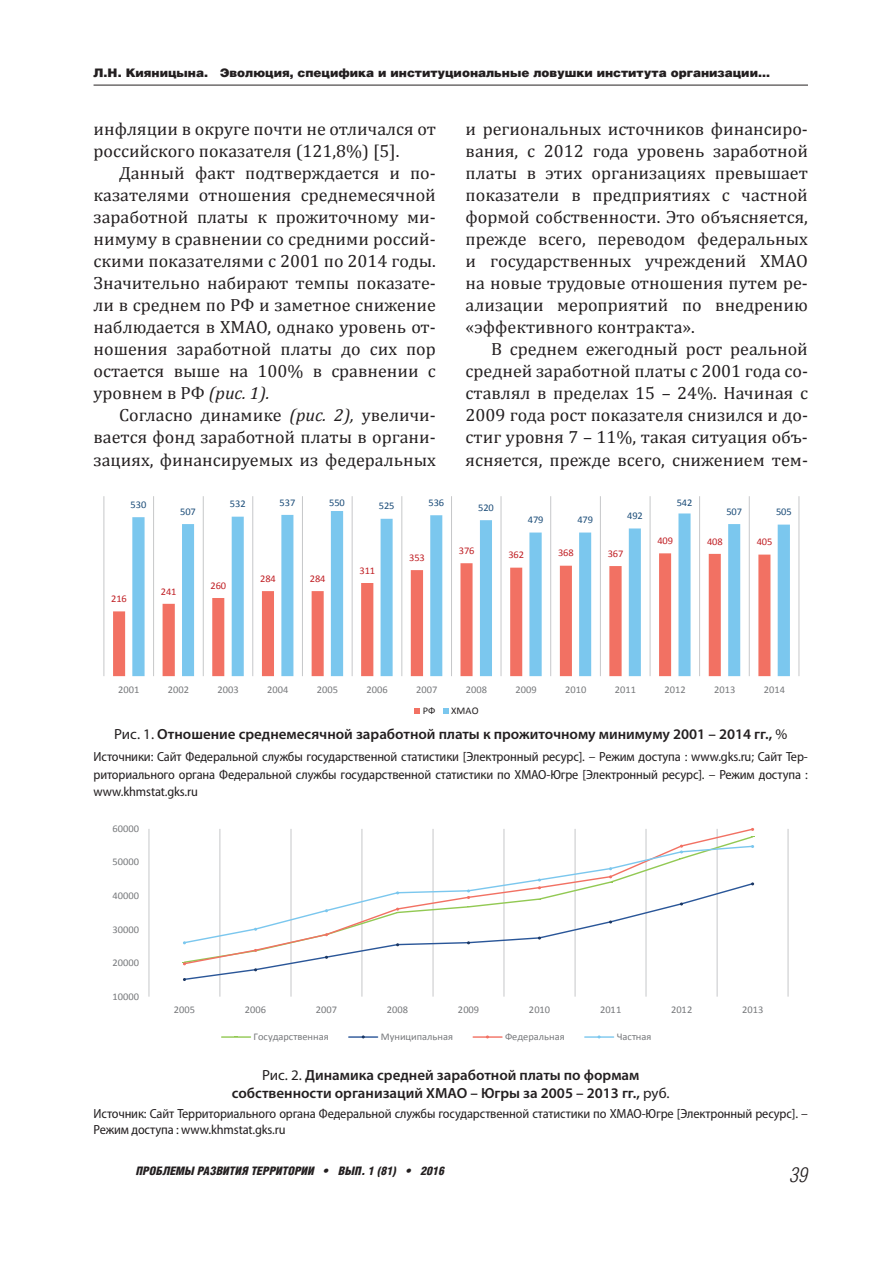
<style>
.page{position:relative;width:893px;height:1263px;background:#fff}
.page>*{position:absolute;margin:0;border:0;box-sizing:border-box;transform-origin:0 0}
.t1{font:italic 300 20.55px "Helios Cond";color:#231f20}
.t2{font:17.7px/22px "Cambria";color:#231f20;text-align:justify}
.t3{font:600 14.7px/17.7px "Myriad Pro";color:#231f20;text-align:center}
.t4{font:semi-condensed 13.2px/17.7px "Myriad Pro";letter-spacing:-.01em;color:#231f20;text-align:justify}
.t5{font:900 11.7px "Helios";color:#231f20}
.t6{font:italic 900 11.7px "Helios Cond";color:#231f20}
.t7{font:10.2px "Calibri";letter-spacing:.005em;color:#76787b}
.t8{font:10.2px "Calibri";letter-spacing:-.005em;color:#c02025}
.t9{font:10.2px "Calibri";letter-spacing:-.005em;color:#1c4d79}
.t10{font:10.2px "Calibri";color:#231f20}
.s1{font-style:italic}
.s2{font-weight:400}
</style>
<div class="page">
<hr style="left:94px;top:85px;width:714px;height:1px;background:#231f20">
<hr style="left:104px;top:496px;width:1px;height:180px;background:#c7c8ca">
<hr style="left:153px;top:496px;width:1px;height:180px;background:#c7c8ca">
<hr style="left:203px;top:496px;width:1px;height:180px;background:#c7c8ca">
<hr style="left:252px;top:496px;width:1px;height:180px;background:#c7c8ca">
<hr style="left:302px;top:496px;width:1px;height:180px;background:#c7c8ca">
<hr style="left:352px;top:496px;width:1px;height:180px;background:#c7c8ca">
<hr style="left:401px;top:496px;width:1px;height:180px;background:#c7c8ca">
<hr style="left:451px;top:496px;width:1px;height:180px;background:#c7c8ca">
<hr style="left:501px;top:496px;width:1px;height:180px;background:#c7c8ca">
<hr style="left:550px;top:496px;width:1px;height:180px;background:#c7c8ca">
<hr style="left:600px;top:496px;width:1px;height:180px;background:#c7c8ca">
<hr style="left:650px;top:496px;width:1px;height:180px;background:#c7c8ca">
<hr style="left:699px;top:496px;width:1px;height:180px;background:#c7c8ca">
<hr style="left:749px;top:496px;width:1px;height:180px;background:#c7c8ca">
<hr style="left:799px;top:496px;width:1px;height:180px;background:#c7c8ca">
<svg style="left:113px;top:611px;width:13px;height:65px"></svg>
<svg style="left:132px;top:511px;width:658px;height:165px"></svg>
<svg style="left:415px;top:708px;width:5px;height:6px"></svg>
<svg style="left:443px;top:708px;width:6px;height:6px"></svg>
<hr style="left:149px;top:829px;width:1px;height:168px;background:#c7c8ca">
<hr style="left:220px;top:829px;width:1px;height:168px;background:#c7c8ca">
<hr style="left:291px;top:829px;width:1px;height:168px;background:#c7c8ca">
<hr style="left:362px;top:829px;width:1px;height:168px;background:#c7c8ca">
<hr style="left:433px;top:829px;width:1px;height:168px;background:#c7c8ca">
<hr style="left:504px;top:829px;width:1px;height:168px;background:#c7c8ca">
<hr style="left:575px;top:829px;width:1px;height:168px;background:#c7c8ca">
<hr style="left:646px;top:829px;width:1px;height:168px;background:#c7c8ca">
<hr style="left:717px;top:829px;width:1px;height:168px;background:#c7c8ca">
<hr style="left:788px;top:829px;width:1px;height:168px;background:#c7c8ca">
<svg style="left:183px;top:965px;width:535px;height:16px"></svg>
<svg style="left:183px;top:829px;width:570px;height:136px"></svg>
<svg style="left:751px;top:828px;width:3px;height:9px"></svg>
<svg style="left:183px;top:845px;width:571px;height:99px"></svg>
<svg style="left:467px;top:889px;width:3px;height:10px"></svg>
<svg style="left:538px;top:878px;width:3px;height:11px"></svg>
<svg style="left:609px;top:867px;width:3px;height:16px"></svg>
<svg style="left:680px;top:845px;width:3px;height:14px"></svg>
<hr style="left:222px;top:1036px;width:28px;height:2px;background:#92c953">
<hr style="left:349px;top:1036px;width:29px;height:2px;background:#2a5698">
<hr style="left:473px;top:1036px;width:29px;height:2px;background:#f27163">
<hr style="left:585px;top:1036px;width:29px;height:2px;background:#7bc7ee">
<p class="t5" style="left:94px;top:69px;width:678px">Л.Н. Кияницына. Эволюция, специфика и институциональные ловушки института организации...</p>
<p class="t2" style="left:94px;top:117px;width:344px">инфляции в округе почти не отличался от российского показателя (121,8%) [5].</p>
<p class="t2" style="left:94px;top:161px;width:344px;text-indent:26px">Данный факт подтверждается и по&shy;казателями отношения среднемесячной заработной платы к прожиточному ми&shy;нимуму в сравнении со средними россий&shy;скими показателями с 2001 по 2014 годы.<br>Значительно набирают темпы показате&shy;ли в среднем по РФ и заметное снижение наблюдается в ХМАО, однако уровень от&shy;ношения заработной платы до сих пор остается выше на 100% в сравнении с уровнем в РФ <span class="s1">(рис. 1).</span></p>
<p class="t2" style="left:94px;top:404px;width:344px;text-indent:26px">Согласно динамике <span class="s1">(рис. 2),</span> увеличи&shy;вается фонд заработной платы в органи&shy;зациях, финансируемых из федеральных</p>
<p class="t9" style="left:131px;top:500px;width:17px">530</p>
<p class="t9" style="left:180px;top:507px;width:17px">507</p>
<p class="t9" style="left:230px;top:500px;width:17px">532</p>
<p class="t9" style="left:280px;top:498px;width:17px">537</p>
<p class="t9" style="left:329px;top:498px;width:17px">550</p>
<p class="t9" style="left:379px;top:502px;width:17px">525</p>
<p class="t9" style="left:428px;top:498px;width:17px">536</p>
<p class="t8" style="left:111px;top:594px;width:17px">216</p>
<p class="t8" style="left:161px;top:587px;width:17px">241</p>
<p class="t8" style="left:210px;top:581px;width:17px">260</p>
<p class="t8" style="left:260px;top:574px;width:17px">284</p>
<p class="t8" style="left:310px;top:574px;width:17px">284</p>
<p class="t8" style="left:359px;top:566px;width:17px">311</p>
<p class="t8" style="left:409px;top:553px;width:17px">353</p>
<p class="t2" style="left:466px;top:117px;width:344px">и региональных источников финансиро&shy;вания, с 2012 года уровень заработной платы в этих организациях превышает показатели в предприятиях с частной формой собственности. Это объясняется, прежде всего, переводом федеральных и государственных учреждений ХМАО на новые трудовые отношения путем ре&shy;ализации мероприятий по внедрению «эффективного контракта».</p>
<p class="t2" style="left:466px;top:338px;width:344px;text-indent:26px">В среднем ежегодный рост реальной средней заработной платы с 2001 года со&shy;ставлял в пределах 15 – 24%. Начиная с 2009 года рост показателя снизился и до&shy;стиг уровня 7 – 11%, такая ситуация объ&shy;ясняется, прежде всего, снижением тем-</p>
<p class="t9" style="left:478px;top:503px;width:17px">520</p>
<p class="t8" style="left:459px;top:546px;width:17px">376</p>
<p class="t9" style="left:528px;top:516px;width:17px">479</p>
<p class="t9" style="left:577px;top:515px;width:17px">479</p>
<p class="t9" style="left:627px;top:511px;width:17px">492</p>
<p class="t8" style="left:508px;top:551px;width:17px">362</p>
<p class="t8" style="left:558px;top:549px;width:17px">368</p>
<p class="t8" style="left:608px;top:549px;width:17px">367</p>
<p class="t9" style="left:677px;top:498px;width:17px">542</p>
<p class="t9" style="left:726px;top:507px;width:17px">507</p>
<p class="t9" style="left:776px;top:508px;width:17px">505</p>
<p class="t8" style="left:657px;top:536px;width:17px">409</p>
<p class="t8" style="left:707px;top:537px;width:17px">408</p>
<p class="t8" style="left:757px;top:538px;width:17px">405</p>
<p class="t7" style="left:118px;top:685px;width:23px">2001</p>
<p class="t7" style="left:168px;top:685px;width:23px">2002</p>
<p class="t7" style="left:217px;top:685px;width:23px">2003</p>
<p class="t7" style="left:267px;top:685px;width:23px">2004</p>
<p class="t7" style="left:317px;top:685px;width:23px">2005</p>
<p class="t7" style="left:366px;top:685px;width:23px">2006</p>
<p class="t7" style="left:416px;top:685px;width:23px">2007</p>
<p class="t7" style="left:466px;top:685px;width:23px">2008</p>
<p class="t7" style="left:515px;top:685px;width:23px">2009</p>
<p class="t7" style="left:565px;top:685px;width:23px">2010</p>
<p class="t7" style="left:615px;top:685px;width:23px">2011</p>
<p class="t7" style="left:664px;top:685px;width:23px">2012</p>
<p class="t7" style="left:714px;top:685px;width:23px">2013</p>
<p class="t7" style="left:764px;top:685px;width:23px">2014</p>
<p class="t10" style="left:423px;top:706px;width:14px">РФ</p>
<p class="t10" style="left:451px;top:706px;width:29px">ХМАО</p>
<p class="t3" style="left:114px;top:725px;width:674px"><span class="s2">Рис. 1.</span> Отношение среднемесячной заработной платы к прожиточному минимуму 2001 – 2014 гг., <span class="s2">%</span></p>
<p class="t4" style="left:94px;top:749px;width:716px">Источники: Сайт Федеральной службы государственной статистики [Электронный ресурс]. – Режим доступа : www.gks.ru; Сайт Тер&shy;риториального органа Федеральной службы государственной статистики по ХМАО-Югре [Электронный ресурс]. – Режим доступа : www.khmstat.gks.ru</p>
<p class="t7" style="left:113px;top:824px;width:28px">60000</p>
<p class="t7" style="left:113px;top:858px;width:28px">50000</p>
<p class="t7" style="left:113px;top:891px;width:28px">40000</p>
<p class="t7" style="left:113px;top:925px;width:28px">30000</p>
<p class="t7" style="left:113px;top:958px;width:28px">20000</p>
<p class="t7" style="left:113px;top:992px;width:28px">10000</p>
<p class="t7" style="left:174px;top:1005px;width:23px">2005</p>
<p class="t7" style="left:245px;top:1005px;width:23px">2006</p>
<p class="t7" style="left:316px;top:1005px;width:23px">2007</p>
<p class="t7" style="left:387px;top:1005px;width:23px">2008</p>
<p class="t7" style="left:458px;top:1005px;width:23px">2009</p>
<p class="t7" style="left:529px;top:1005px;width:23px">2010</p>
<p class="t7" style="left:600px;top:1005px;width:23px">2011</p>
<p class="t7" style="left:671px;top:1005px;width:23px">2012</p>
<p class="t7" style="left:742px;top:1005px;width:23px">2013</p>
<p class="t7" style="left:253px;top:1032px;width:77px">Государственная</p>
<p class="t7" style="left:381px;top:1032px;width:74px">Муниципальная</p>
<p class="t7" style="left:505px;top:1032px;width:61px">Федеральная</p>
<p class="t7" style="left:617px;top:1032px;width:36px">Частная</p>
<p class="t3" style="left:232px;top:1066px;width:439px"><span class="s2">Рис. 2.</span> Динамика средней заработной платы по формам собственности организаций ХМАО – Югры за 2005 – 2013 гг., <span class="s2">руб.</span></p>
<p class="t4" style="left:94px;top:1106px;width:716px;line-height:15.9px">Источник: Сайт Территориального органа Федеральной службы государственной статистики по ХМАО-Югре [Электронный ресурс]. –<br>Режим доступа : www.khmstat.gks.ru</p>
<p class="t6" style="left:136px;top:1167px;width:310px">ПРОБЛЕМЫ РАЗВИТИЯ ТЕРРИТОРИИ • ВЫП. 1 (81) • 2016</p>
<p class="t1" style="left:790px;top:1167px;width:19px">39</p>
</div>
